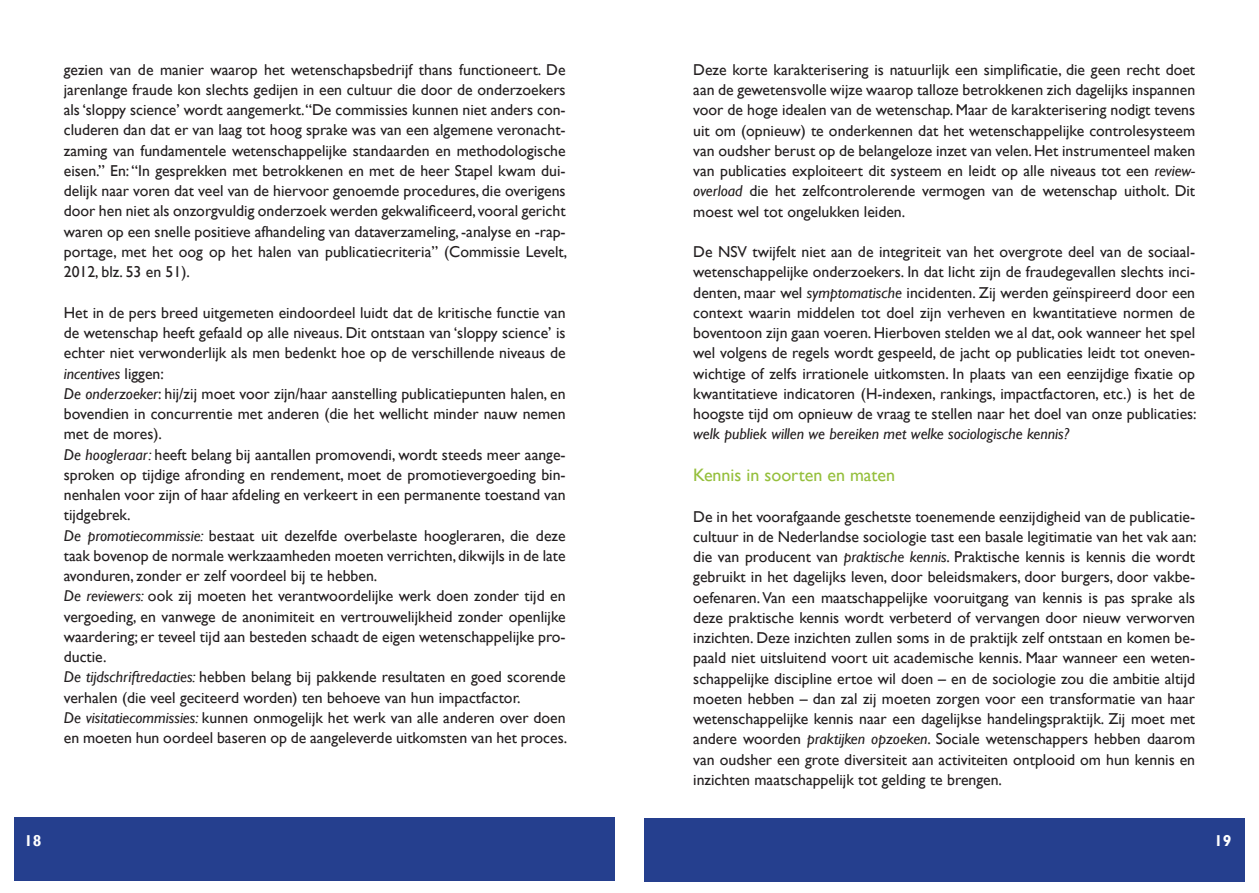
<style>
.page{position:relative;width:1259px;height:893px;background:#fff}
.page>*{position:absolute;margin:0;border:0;box-sizing:border-box;transform-origin:0 0}
.t1{font:18px "Gill Sans";color:#95bf3c}
.t2{font:15.75px/20.2px "Gill Sans";color:#231f20;text-align:justify}
.t3{font:italic 15.75px "Gill Sans";color:#231f20}
.t4{font:700 15.75px "Gill Sans";color:#fff}
.s1{font-style:italic}
</style>
<div class="page">
<div style="left:15px;top:817px;width:600px;height:63px;background:#253f8e"></div>
<div style="left:644px;top:818px;width:600px;height:63px;background:#253f8e"></div>
<p class="t2" style="left:64px;top:60px;width:505px">gezien van de manier waarop het wetenschapsbedrijf thans functioneert. De jarenlange fraude kon slechts gedijen in een cultuur die door de onderzoekers als ‘sloppy science’ wordt aangemerkt.“De commissies kunnen niet anders con&shy;cluderen dan dat er van laag tot hoog sprake was van een algemene veronacht&shy;zaming van fundamentele wetenschappelijke standaarden en methodologische eisen.” En: “In gesprekken met betrokkenen en met de heer Stapel kwam dui&shy;delijk naar voren dat veel van de hiervoor genoemde procedures, die overigens door hen niet als onzorgvuldig onderzoek werden gekwalificeerd, vooral gericht waren op een snelle positieve afhandeling van dataverzameling, -analyse en -rap&shy;portage, met het oog op het halen van publicatiecriteria” (Commissie Levelt, 2012, blz. 53 en 51).</p>
<p class="t2" style="left:64px;top:303px;width:505px;text-align:left">Het in de pers breed uitgemeten eindoordeel luidt dat de kritische functie van de wetenschap heeft gefaald op alle niveaus. Dit ontstaan van ‘sloppy science’ is echter niet verwonderlijk als men bedenkt hoe op de verschillende niveaus de <span class="s1">incentives</span> liggen:<br><span class="s1">De onderzoeker</span>: hij/zij moet voor zijn/haar aanstelling publicatiepunten halen, en bovendien in concurrentie met anderen (die het wellicht minder nauw nemen met de mores).<br><span class="s1">De hoogleraar:</span> heeft belang bij aantallen promovendi, wordt steeds meer aange&shy;sproken op tijdige afronding en rendement, moet de promotievergoeding bin&shy;nenhalen voor zijn of haar afdeling en verkeert in een permanente toestand van tijdgebrek.<br><span class="s1">De promotiecommissie:</span> bestaat uit dezelfde overbelaste hoogleraren, die deze taak bovenop de normale werkzaamheden moeten verrichten, dikwijls in de late avonduren, zonder er zelf voordeel bij te hebben.<br><span class="s1">De reviewers:</span> ook zij moeten het verantwoordelijke werk doen zonder tijd en vergoeding, en vanwege de anonimiteit en vertrouwelijkheid zonder openlijke waardering; er teveel tijd aan besteden schaadt de eigen wetenschappelijke pro&shy;ductie.<br><span class="s1">De tijdschriftredacties:</span> hebben belang bij pakkende resultaten en goed scorende verhalen (die veel geciteerd worden) ten behoeve van hun impactfactor.<br><span class="s1">De visitatiecommissies:</span> kunnen onmogelijk het werk van alle anderen over doen en moeten hun oordeel baseren op de aangeleverde uitkomsten van het proces.</p>
<p class="t2" style="left:693px;top:60px;width:503px">Deze korte karakterisering is natuurlijk een simplificatie, die geen recht doet aan de gewetensvolle wijze waarop talloze betrokkenen zich dagelijks inspannen voor de hoge idealen van de wetenschap. Maar de karakterisering nodigt tevens uit om (opnieuw) te onderkennen dat het wetenschappelijke controlesysteem van oudsher berust op de belangeloze inzet van velen. Het instrumenteel maken van publicaties exploiteert dit systeem en leidt op alle niveaus tot een <span class="s1">review&shy;overload</span> die het zelfcontrolerende vermogen van de wetenschap uitholt. Dit moest wel tot ongelukken leiden.</p>
<p class="t2" style="left:693px;top:242px;width:505px">De NSV twijfelt niet aan de integriteit van het overgrote deel van de sociaal&shy;wetenschappelijke onderzoekers. In dat licht zijn de fraudegevallen slechts inci&shy;denten, maar wel <span class="s1">symptomatische</span> incidenten. Zij werden geïnspireerd door een context waarin middelen tot doel zijn verheven en kwantitatieve normen de boventoon zijn gaan voeren. Hierboven stelden we al dat, ook wanneer het spel wel volgens de regels wordt gespeeld, de jacht op publicaties leidt tot oneven&shy;wichtige of zelfs irrationele uitkomsten. In plaats van een eenzijdige fixatie op kwantitatieve indicatoren (H-indexen, rankings, impactfactoren, etc.) is het de hoogste tijd om opnieuw de vraag te stellen naar het doel van onze publicaties:</p>
<p class="t3" style="left:693px;top:425px;width:377px">welk publiek willen we bereiken met welke sociologische kennis?</p>
<p class="t1" style="left:693px;top:464px;width:203px">Kennis in soorten en maten</p>
<p class="t2" style="left:693px;top:506px;width:505px">De in het voorafgaande geschetste toenemende eenzijdigheid van de publicatie&shy;cultuur in de Nederlandse sociologie tast een basale legitimatie van het vak aan: die van producent van <span class="s1">praktische kennis</span>. Praktische kennis is kennis die wordt gebruikt in het dagelijks leven, door beleidsmakers, door burgers, door vakbe&shy;oefenaren. Van een maatschappelijke vooruitgang van kennis is pas sprake als deze praktische kennis wordt verbeterd of vervangen door nieuw verworven inzichten. Deze inzichten zullen soms in de praktijk zelf ontstaan en komen be&shy;paald niet uitsluitend voort uit academische kennis. Maar wanneer een weten&shy;schappelijke discipline ertoe wil doen – en de sociologie zou die ambitie altijd moeten hebben – dan zal zij moeten zorgen voor een transformatie van haar wetenschappelijke kennis naar een dagelijkse handelingspraktijk. Zij moet met andere woorden <span class="s1">praktijken opzoeken</span>. Sociale wetenschappers hebben daarom van oudsher een grote diversiteit aan activiteiten ontplooid om hun kennis en inzichten maatschappelijk tot gelding te brengen.</p>
<p class="t4" style="left:24px;top:831px;width:19px">18</p>
<p class="t4" style="left:1214px;top:831px;width:19px">19</p>
</div>
